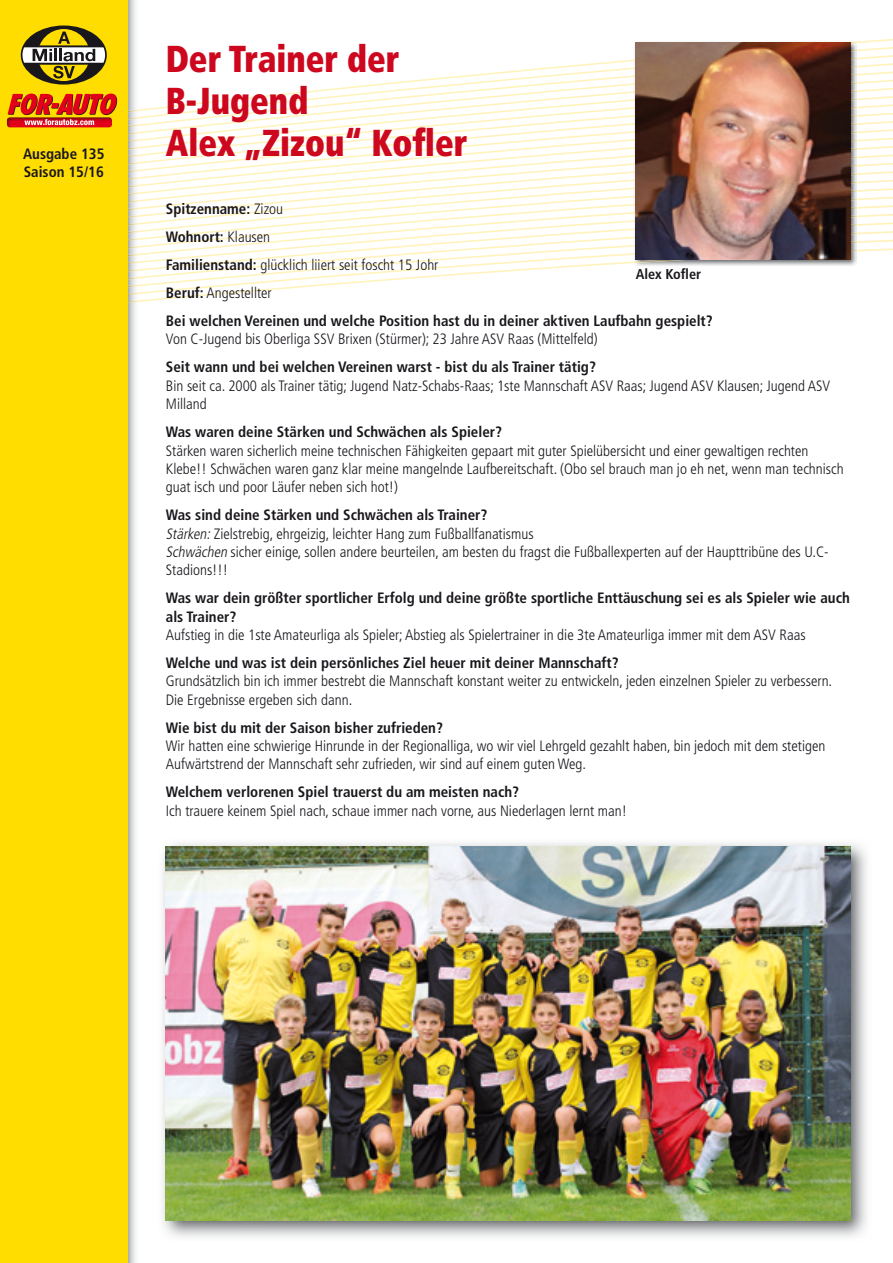
<style>
.page{position:relative;width:893px;height:1263px;background:#fff}
.page>*{position:absolute;margin:0;border:0;box-sizing:border-box;transform-origin:0 0}
.t1{font:900 condensed 37.5px/42px "Frutiger";color:#cd071e;scale:.9 1}
.t2{font:300 condensed 15px/18.3px "Frutiger";color:#1a171c}
.t3{font:700 condensed 15px/27.9px "Frutiger";color:#1a171c}
.t4{font:700 condensed 14.25px "Frutiger";color:#1a171c}
.s1{font-weight:300}
.s2{font-weight:700}
.s3{font-style:italic}
</style>
<div class="page">
<svg style="left:145px;top:39px;width:748px;height:70px"></svg>
<img style="left:128px;top:0;width:8px;height:1263px">
<svg style="left:128px;top:109px;width:765px;height:194px"></svg>
<div style="left:0;top:0;width:128px;height:1263px;background:#fd0"></div>
<svg style="left:21px;top:26px;width:86px;height:59px"></svg>
<img style="left:7px;top:118px;width:105px;height:9px">
<svg style="left:8px;top:94px;width:110px;height:31px"></svg>
<img style="left:633px;top:40px;width:224px;height:226px">
<img style="left:633px;top:255px;width:224px;height:8px">
<img style="left:633px;top:247px;width:224px;height:8px">
<img style="left:633px;top:238px;width:224px;height:9px">
<img style="left:633px;top:230px;width:224px;height:8px">
<img style="left:633px;top:222px;width:224px;height:8px">
<img style="left:633px;top:199px;width:224px;height:15px">
<img style="left:633px;top:125px;width:224px;height:72px">
<img style="left:633px;top:42px;width:224px;height:19px">
<img style="left:636px;top:43px;width:214px;height:216px">
<img style="left:162px;top:843px;width:705px;height:394px">
<img style="left:166px;top:846px;width:684px;height:374px">
<p class="t3" style="left:23px;top:145px;width:83px;line-height:18px">Ausgabe 135<br>Saison 15/16</p>
<h1 class="t1" style="left:166px;top:38px;width:337px">Der Trainer der<br>B-Jugend<br>Alex „Zizou“ Kofler</h1>
<p class="t3" style="left:166px;top:195px;width:548px">Spitzenname: <span class="s1">Zizou<br></span>Wohnort: <span class="s1">Klausen<br></span>Familienstand: <span class="s1">glücklich liiert seit foscht 15 Johr<br></span>Beruf: <span class="s1">Angestellter<br></span>Bei welchen Vereinen und welche Position hast du in deiner aktiven Laufbahn gespielt?</p>
<p class="t2" style="left:166px;top:330px;width:433px">Von C-Jugend bis Oberliga SSV Brixen (Stürmer); 23 Jahre ASV Raas (Mittelfeld)</p>
<p class="t3" style="left:166px;top:353px;width:432px">Seit wann und bei welchen Vereinen warst - bist du als Trainer tätig?</p>
<p class="t2" style="left:166px;top:377px;width:666px">Bin seit ca. 2000 als Trainer tätig; Jugend Natz-Schabs-Raas; 1ste Mannschaft ASV Raas; Jugend ASV Klausen; Jugend ASV<br>Milland</p>
<p class="t3" style="left:166px;top:418px;width:338px">Was waren deine Stärken und Schwächen als Spieler?</p>
<p class="t2" style="left:166px;top:441px;width:679px">Stärken waren sicherlich meine technischen Fähigkeiten gepaart mit guter Spielübersicht und einer gewaltigen rechten<br>Klebe!! Schwächen waren ganz klar meine mangelnde Laufbereitschaft. (Obo sel brauch man jo eh net, wenn man technisch guat isch und poor Läufer neben sich hot!)</p>
<p class="t2" style="left:166px;top:506px;width:664px"><span class="s2">Was sind deine Stärken und Schwächen als Trainer?<br></span><span class="s3">Stärken:</span>Zielstrebig, ehrgeizig, leichter Hang zum Fußballfanatismus<br><span class="s3">Schwächen</span> sicher einige, sollen andere beurteilen, am besten du fragst die Fußballexperten auf der Haupttribüne des U.C-Stadions!!!</p>
<p class="t3" style="left:166px;top:589px;width:685px;line-height:18.3px">Was war dein größter sportlicher Erfolg und deine größte sportliche Enttäuschung sei es als Spieler wie auch als Trainer?</p>
<p class="t2" style="left:166px;top:626px;width:641px">Aufstieg in die 1ste Amateurliga als Spieler; Abstieg als Spielertrainer in die 3te Amateurliga immer mit dem ASV Raas</p>
<p class="t3" style="left:166px;top:649px;width:454px">Welche und was ist dein persönliches Ziel heuer mit deiner Mannschaft?</p>
<p class="t2" style="left:166px;top:672px;width:668px">Grundsätzlich bin ich immer bestrebt die Mannschaft konstant weiter zu entwickeln, jeden einzelnen Spieler zu verbessern.<br>Die Ergebnisse ergeben sich dann.</p>
<p class="t3" style="left:166px;top:713px;width:279px">Wie bist du mit der Saison bisher zufrieden?</p>
<p class="t2" style="left:166px;top:737px;width:661px">Wir hatten eine schwierige Hinrunde in der Regionalliga, wo wir viel Lehrgeld gezahlt haben, bin jedoch mit dem stetigen<br>Aufwärtstrend der Mannschaft sehr zufrieden, wir sind auf einem guten Weg.</p>
<p class="t3" style="left:166px;top:778px;width:355px">Welchem verlorenen Spiel trauerst du am meisten nach?</p>
<p class="t2" style="left:166px;top:802px;width:463px">Ich trauere keinem Spiel nach, schaue immer nach vorne, aus Niederlagen lernt man!</p>
<p class="t4" style="left:636px;top:265px;width:67px">Alex Kofler</p>
</div>
